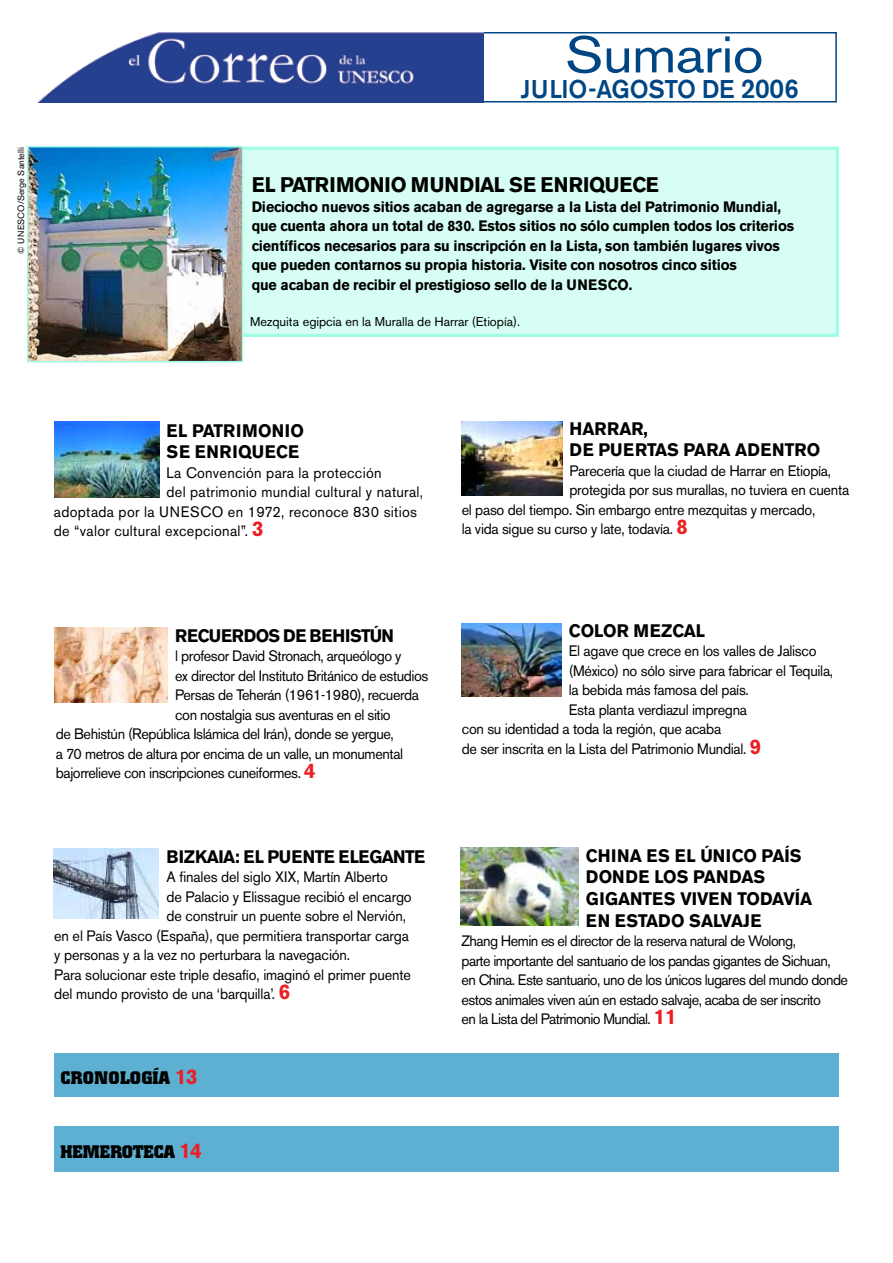
<style>
.page{position:relative;width:893px;height:1263px;background:#fff}
.page>*{position:absolute;margin:0;border:0;box-sizing:border-box;transform-origin:0 0}
.t1{font:51px "Akzidenz Grotesk BE";letter-spacing:-.01em;color:#004683;scale:1.12 1}
.t2{font:500 25.5px "Akzidenz Grotesk BE";letter-spacing:-.01em;color:#004683;scale:.96 1}
.t3{font:700 21px "Akzidenz Grotesk BE";letter-spacing:.01em;color:#000;scale:.96 1}
.t4{font:700 18px/21.6px "Akzidenz Grotesk BE";letter-spacing:.105em;color:#000;scale:.95 1}
.t5{font:700 18px/21.6px "Akzidenz Grotesk BE";letter-spacing:.04em;color:#000;scale:.95 1}
.t6{font:700 18px "Akzidenz Grotesk BE";letter-spacing:.01em;color:#000;scale:.95 1}
.t7{font:700 18px "Akzidenz Grotesk BE";letter-spacing:-.01em;color:#000;scale:.95 1}
.t8{font:700 18px "Colossalis";letter-spacing:.02em;color:#000}
.t9{font:700 18px "Colossalis";color:#000}
.t10{font:15px "Akzidenz Grotesk BE";letter-spacing:-.02em;color:#000;scale:.96 1}
.t11{font:700 15px/19.5px "Akzidenz Grotesk BE";letter-spacing:-.01em;color:#000;scale:.95 1}
.t12{font:15px/19.5px "Akzidenz Grotesk BE";letter-spacing:-.04em;color:#000;scale:.96 1}
.t13{font:15px "Akzidenz Grotesk BE";letter-spacing:.02em;color:#000;scale:.96 1}
.t14{font:12.75px "Akzidenz Grotesk BE";color:#000}
.t15{font:9px "Akzidenz Grotesk BE";color:#000}
.s1{font-size:27px}
.s2{font-weight:700;font-size:21px;color:#ed1d24}
.s3{font-family:"Akzidenz Grotesk BE";font-size:21px;color:#ed1d24}
</style>
<div class="page">
<div style="left:461px;top:32px;width:376px;height:70px;border:2px solid #004683"></div>
<img style="left:38px;top:32px;width:445px;height:70px">
<div style="left:54px;top:147px;width:785px;height:190px;background:#d6fef4;border:3px solid #a0fde5"></div>
<div style="left:54px;top:1054px;width:785px;height:43px;background:#5db0d1"></div>
<div style="left:54px;top:1126px;width:785px;height:46px;background:#5db0d1"></div>
<img style="left:30px;top:149px;width:210px;height:210px">
<div style="left:27px;top:146px;width:216px;height:216px;border:2px solid #a0fde5"></div>
<img style="left:54px;top:627px;width:114px;height:75px">
<img style="left:54px;top:848px;width:105px;height:71px">
<img style="left:461px;top:422px;width:101px;height:73px">
<img style="left:461px;top:847px;width:117px;height:79px">
<img style="left:55px;top:421px;width:104px;height:76px">
<img style="left:461px;top:623px;width:100px;height:74px">
<p class="t15" style="left:16px;top:254px;width:108px;rotate:-90deg">© UNESCO/Serge Santelli</p>
<h1 class="t1" style="left:565px;top:24px;width:179px">Sumario</h1>
<h2 class="t2" style="left:520px;top:73px;width:292px">JULIO-AGOSTO DE <span class="s1">2006</span></h2>
<h3 class="t3" style="left:252px;top:173px;width:423px">El patrimonio mundial se enriquece</h3>
<p class="t11" style="left:252px;top:197px;width:572px">Dieciocho nuevos sitios acaban de agregarse a la Lista del Patrimonio Mundial, que cuenta ahora un total de 830. Estos sitios no sólo cumplen todos los criterios científicos necesarios para su inscripción en la Lista, son también lugares vivos que pueden contarnos su propia historia. Visite con nosotros cinco sitios<br>que acaban de recibir el prestigioso sello de la UN ESCO</p>
<p class="t11" style="left:629px;top:275px;width:5px">.</p>
<p class="t14" style="left:250px;top:314px;width:271px">Mezquita egipcia en la Muralla de Harrar (Etiopía).</p>
<p class="t5" style="left:167px;top:420px;width:146px">El patrimonio se enriquece</p>
<p class="t13" style="left:167px;top:464px;width:226px">La Convención para la protección</p>
<p class="t13" style="left:167px;top:483px;width:269px">del patrimonio mundial cultural y natural,</p>
<p class="t13" style="left:54px;top:503px;width:380px">adoptada por la UNESCO en 1972, reconoce 830 sitios</p>
<p class="t13" style="left:54px;top:522px;width:220px">de “valor cultural excepcional”. <span class="s2">3</span></p>
<p class="t7" style="left:175px;top:625px;width:232px">Recuerdos de Behistún</p>
<p class="t10" style="left:175px;top:647px;width:237px">l profesor David Stronach, arqueólogo y</p>
<p class="t10" style="left:175px;top:666px;width:265px">ex director del Instituto Británico de estudios</p>
<p class="t10" style="left:175px;top:686px;width:255px">Persas de Teherán (1961-1980), recuerda</p>
<p class="t10" style="left:175px;top:705px;width:226px">con nostalgia sus aventuras en el sitio</p>
<p class="t10" style="left:56px;top:725px;width:354px">de Behistún (República Islámica del Irán), donde se yergue,</p>
<p class="t10" style="left:56px;top:744px;width:363px">a 70 metros de altura por encima de un valle, un monumental</p>
<p class="t10" style="left:56px;top:764px;width:272px">bajorrelieve con inscripciones cuneiformes. <span class="s2">4</span></p>
<p class="t6" style="left:166px;top:846px;width:272px">Bizkaia: el puente elegante</p>
<p class="t10" style="left:166px;top:868px;width:232px">A finales del siglo XIX, Martín Alberto</p>
<p class="t10" style="left:166px;top:887px;width:257px">de Palacio y Elissague recibió el encargo</p>
<p class="t10" style="left:166px;top:907px;width:251px">de construir un puente sobre el Nervión,</p>
<p class="t10" style="left:54px;top:926px;width:371px">en el País Vasco (España), que permitiera transportar carga</p>
<p class="t10" style="left:54px;top:946px;width:310px">y personas y a la vez no perturbara la navegación.</p>
<p class="t10" style="left:54px;top:965px;width:373px">Para solucionar este triple desafío, imaginó el primer puente</p>
<p class="t10" style="left:54px;top:985px;width:247px">del mundo provisto de una ‘barquilla’. <span class="s2">6</span></p>
<p class="t8" style="left:60px;top:1067px;width:139px">CRONOLOGÍA <span class="s3">13</span></p>
<p class="t9" style="left:60px;top:1141px;width:143px">HEMEROTECA <span class="s3">14</span></p>
<p class="t5" style="left:569px;top:418px;width:266px">Harrar,<br>de puertas para adentro</p>
<p class="t10" style="left:569px;top:462px;width:274px">Parecería que la ciudad de Harrar en Etiopía,</p>
<p class="t10" style="left:569px;top:481px;width:293px">protegida por sus murallas, no tuviera en cuenta</p>
<p class="t10" style="left:462px;top:501px;width:370px">el paso del tiempo. Sin embargo entre mezquitas y mercado,</p>
<p class="t10" style="left:462px;top:520px;width:237px">la vida sigue su curso y late, todavía. <span class="s2">8</span></p>
<p class="t5" style="left:569px;top:620px;width:145px">Color mezcal</p>
<p class="t10" style="left:569px;top:642px;width:260px">El agave que crece en los valles de Jalisco</p>
<p class="t10" style="left:569px;top:662px;width:277px">(México) no sólo sirve para fabricar el Tequila,</p>
<p class="t10" style="left:569px;top:681px;width:189px">la bebida más famosa del país.</p>
<p class="t10" style="left:569px;top:701px;width:187px">Esta planta verdiazul impregna</p>
<p class="t10" style="left:462px;top:720px;width:272px">con su identidad a toda la región, que acaba</p>
<p class="t10" style="left:462px;top:740px;width:313px">de ser inscrita en la Lista del Patrimonio Mundial. <span class="s2">9</span></p>
<p class="t4" style="left:586px;top:845px;width:237px">China es el único país donde los pandas gigantes vive n todavía en estado salvaje</p>
<p class="t12" style="left:461px;top:931px;width:404px">Zhang Hemin es el director de la reserva natural de Wolong,<br>parte importante del santuario de los pandas gigantes de Sichuan, en China. Este santuario, uno de los únicos lugares del mundo donde estos animales viven aún en estado salvaje, acaba de ser inscrito<br>en la Lista del Patrimonio Mundial. <span class="s2">11</span></p>
</div>
